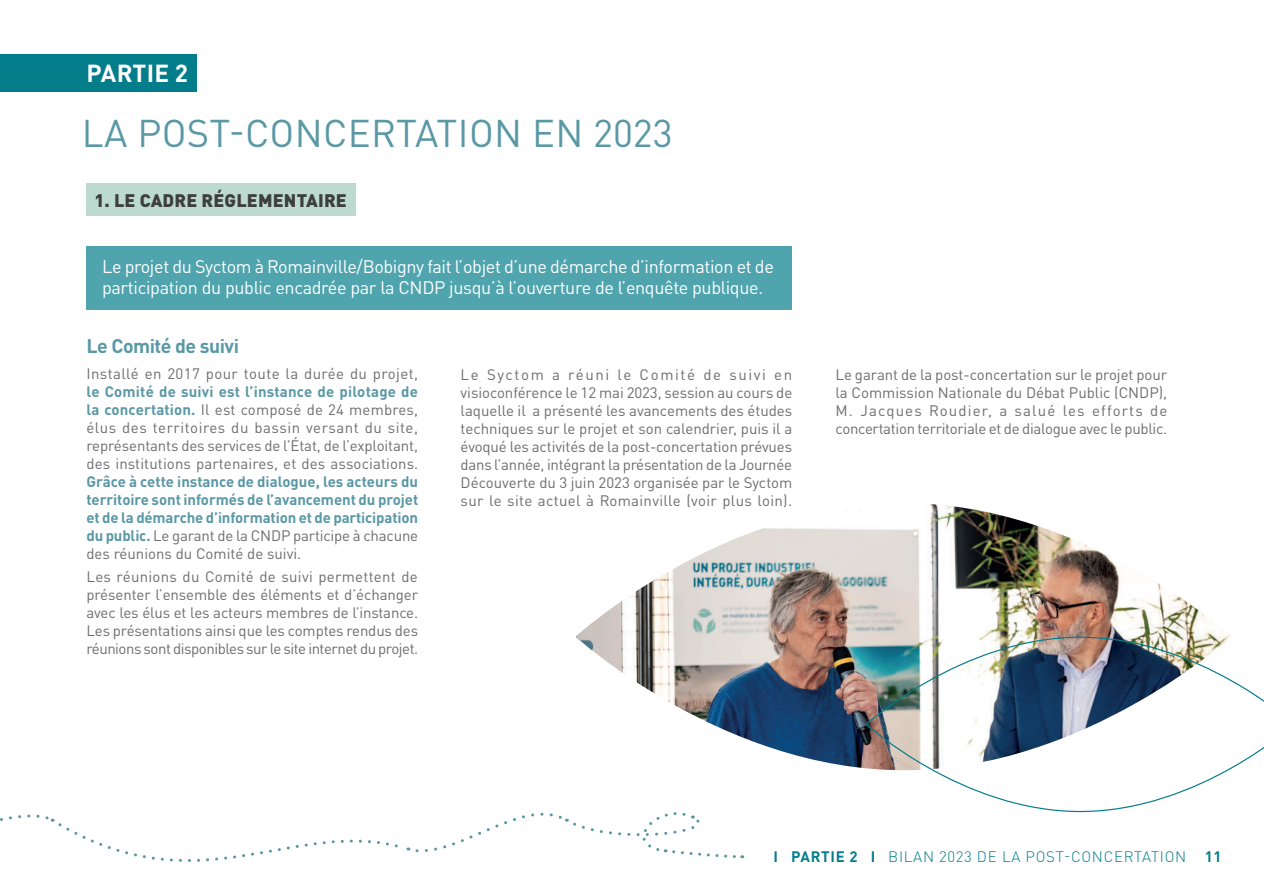
<style>
.page{position:relative;width:1264px;height:894px;background:#fff}
.page>*{position:absolute;margin:0;border:0;box-sizing:border-box;transform-origin:0 0}
.t1{font:38.25px "DIN Pro";letter-spacing:.01em;color:#5a98a5}
.t2{font:700 24.3px "DIN Pro";letter-spacing:.01em;color:#fff}
.t3{font:700 19.5px "DIN Pro";letter-spacing:-.025em;color:#5a98a5}
.t4{font:18px/21px "DIN Pro";letter-spacing:-.02em;color:#fff}
.t5{font:900 18px "DIN Pro";letter-spacing:.01em;color:#3e3e3f}
.t6{font:15px/18px "DIN Pro";color:#6c6d70;text-align:justify}
.t7{font:700 15px/18px "DIN Pro";letter-spacing:-.01em;color:#5a98a5;text-align:justify}
.t8{font:300 15px "DIN Pro";letter-spacing:.05em;color:#047d8a}
.t9{font:15px "DIN Pro";letter-spacing:.03em;color:#6c6d70}
.s1{font-weight:700;color:#5a98a5}
.s2{font-weight:400;color:#6c6d70}
.s3{font-weight:700}
</style>
<div class="page">
<img style="left:575px;top:504px;width:656px;height:265px">
<div style="left:0;top:54px;width:197px;height:38px;background:#047d8a"></div>
<div style="left:86px;top:183px;width:269px;height:33px;background:#bcdacf"></div>
<div style="left:86px;top:246px;width:706px;height:64px;background:#4fa4ad"></div>
<img style="left:866px;top:636px;width:398px;height:176px">
<svg style="left:0;top:812px;width:743px;height:50px"></svg>
<h2 class="t2" style="left:87px;top:52px;width:103px">PARTIE 2</h2>
<h1 class="t1" style="left:82px;top:103px;width:592px">LA POST-CONCERTATION EN 2023</h1>
<p class="t5" style="left:95px;top:185px;width:254px">1. LE CADRE RÉGLEMENTAIRE</p>
<p class="t4" style="left:102px;top:254px;width:673px">Le projet du Syctom à Romainville/Bobigny fait l’objet d’une démarche d’information et de participation du public encadrée par la CNDP jusqu’à l’ouverture de l’enquête publique.</p>
<h3 class="t3" style="left:86px;top:329px;width:154px">Le Comité de suivi</h3>
<p class="t9" style="left:86px;top:362px;width:333px">Installé en 2017 pour toute la durée du projet,</p>
<p class="t6" style="left:86px;top:381px;width:333px"><span class="s1">le Comité de suivi est l’instance de pilotage de la concertation.</span> Il est composé de 24 membres, élus des territoires du bassin versant du site, représentants des services de l’État, de l’exploitant, des institutions partenaires, et des associations.</p>
<p class="t7" style="left:86px;top:471px;width:333px">Grâce à cette instance de dialogue, les acteurs du territoire sont informés de l’avancement du projet et de la démarche d’information et de participation du public. <span class="s2">Le garant de la CNDP participe à chacune des réunions du Comité de suivi.</span></p>
<p class="t6" style="left:86px;top:565px;width:333px">Les réunions du Comité de suivi permettent de présenter l’ensemble des éléments et d’échanger avec les élus et les acteurs membres de l’instance.<br>Les présentations ainsi que les comptes rendus des réunions sont disponibles sur le site internet du projet.</p>
<p class="t6" style="left:461px;top:364px;width:333px">Le Syctom a réuni le Comité de suivi en visioconférence le 12 mai 2023, session au cours de laquelle il a présenté les avancements des études techniques sur le projet et son calendrier, puis il a évoqué les activités de la post-concertation prévues dans l’année, intégrant la présentation de la Journée Découverte du 3 juin 2023 organisée par le Syctom sur le site actuel à Romainville (voir plus loin).</p>
<p class="t6" style="left:835px;top:364px;width:333px">Le garant de la post-concertation sur le projet pour la Commission Nationale du Débat Public (CNDP), M. Jacques Roudier, a salué les efforts de concertation territoriale et de dialogue avec le public.</p>
<p class="t8" style="left:773px;top:844px;width:450px"><span class="s3">I PARTIE 2 I</span> BILAN 2023 DE LA POST-CONCERTATION <span class="s3">11</span></p>
</div>
